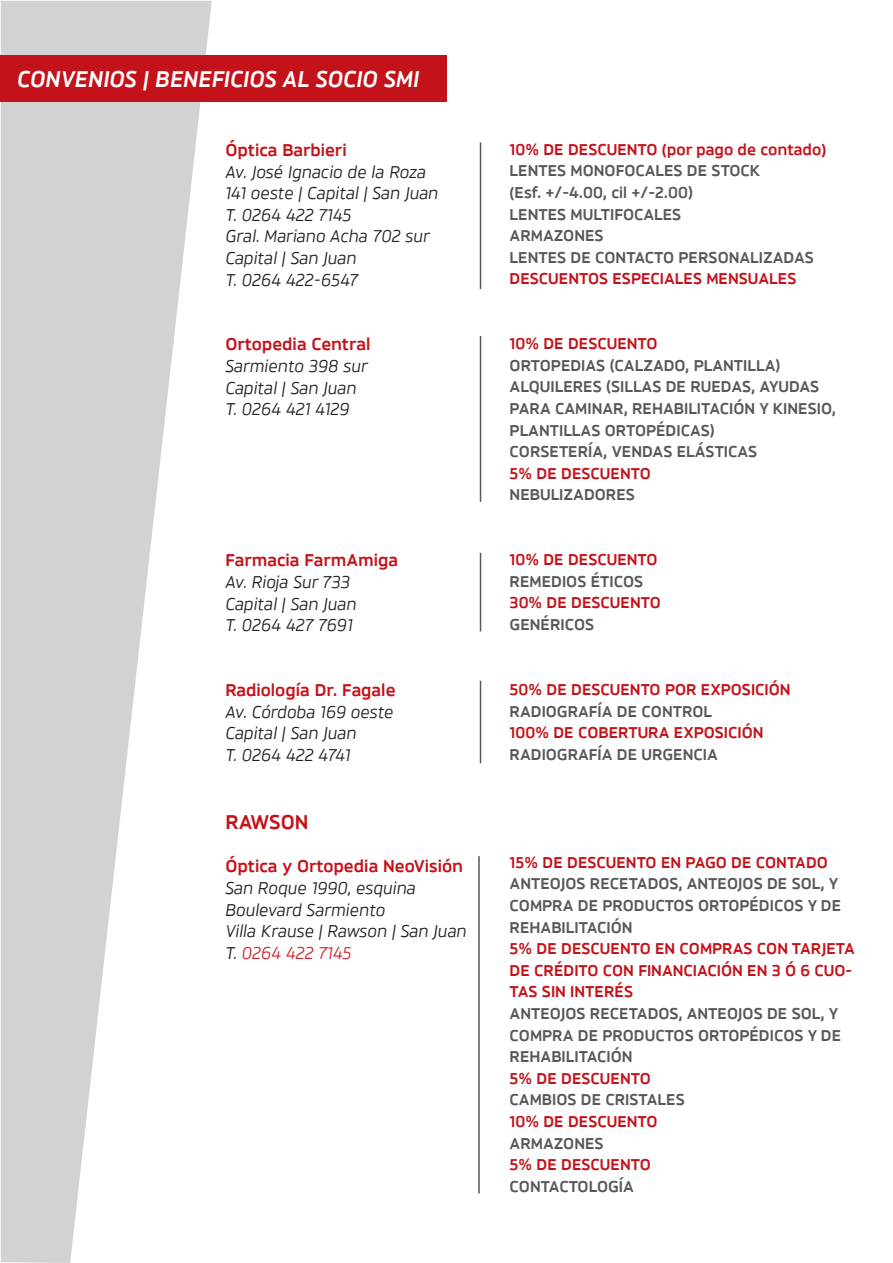
<style>
.page{position:relative;width:893px;height:1263px;background:#fff}
.page>*{position:absolute;margin:0;border:0;box-sizing:border-box;transform-origin:0 0}
.t1{font:italic 700 24px "Brokman";color:#fff}
.t2{font:700 21px "Brokman";color:#c4121a}
.t3{font:italic 18px "Brokman";color:#231f20}
.t4{font:700 18px "Brokman";color:#c4121a}
.t5{font:italic 18px "Brokman";color:#d1232a}
.t6{font:700 16.5px/21.6px "Brokman";color:#57585a}
.t7{font:700 16.5px/21.6px "Brokman";color:#c4121a}
.s1{color:#231f20}
</style>
<div class="page">
<svg style="left:1px;top:1px;width:211px;height:1262px;fill:#d1d2d4"></svg>
<div style="left:0;top:55px;width:446px;height:46px;background:#c4121a"></div>
<hr style="left:480px;top:142px;width:1px;height:147px;background:#57585a">
<hr style="left:480px;top:336px;width:1px;height:166px;background:#57585a">
<hr style="left:480px;top:553px;width:1px;height:78px;background:#57585a">
<hr style="left:480px;top:681px;width:1px;height:82px;background:#57585a">
<hr style="left:478px;top:856px;width:2px;height:337px;background:#57585a">
<p class="t1" style="left:17px;top:64px;width:404px">CONVENIOS | BENEFICIOS AL SOCIO SMI</p>
<p class="t4" style="left:225px;top:139px;width:123px">Óptica Barbieri</p>
<p class="t3" style="left:225px;top:161px;width:202px">Av. José Ignacio de la Roza</p>
<p class="t3" style="left:225px;top:182px;width:215px">141 oeste | Capital | San Juan</p>
<p class="t3" style="left:225px;top:204px;width:128px">T. 0264 422 7145</p>
<p class="t3" style="left:225px;top:226px;width:206px">Gral. Mariano Acha 702 sur</p>
<p class="t3" style="left:225px;top:247px;width:133px">Capital | San Juan</p>
<p class="t3" style="left:225px;top:269px;width:134px">T. 0264 422-6547</p>
<p class="t4" style="left:225px;top:333px;width:147px">Ortopedia Central</p>
<p class="t3" style="left:225px;top:355px;width:144px">Sarmiento 398 sur</p>
<p class="t3" style="left:225px;top:377px;width:133px">Capital | San Juan</p>
<p class="t3" style="left:225px;top:398px;width:126px">T. 0264 421 4129</p>
<p class="t4" style="left:225px;top:549px;width:174px">Farmacia FarmAmiga</p>
<p class="t3" style="left:225px;top:571px;width:126px">Av. Rioja Sur 733</p>
<p class="t3" style="left:225px;top:593px;width:133px">Capital | San Juan</p>
<p class="t3" style="left:225px;top:614px;width:129px">T. 0264 427 7691</p>
<p class="t4" style="left:225px;top:679px;width:172px">Radiología Dr. Fagale</p>
<p class="t3" style="left:225px;top:701px;width:170px">Av. Córdoba 169 oeste</p>
<p class="t3" style="left:225px;top:722px;width:133px">Capital | San Juan</p>
<p class="t3" style="left:225px;top:744px;width:127px">T. 0264 422 4741</p>
<p class="t2" style="left:225px;top:809px;width:85px">RAWSON</p>
<p class="t4" style="left:225px;top:855px;width:239px">Óptica y Ortopedia NeoVisión</p>
<p class="t3" style="left:225px;top:877px;width:192px">San Roque 1990, esquina</p>
<p class="t3" style="left:225px;top:899px;width:161px">Boulevard Sarmiento</p>
<p class="t3" style="left:225px;top:920px;width:243px">Villa Krause | Rawson | San Juan</p>
<p class="t5" style="left:225px;top:942px;width:128px"><span class="s1">T.</span> 0264 422 7145</p>
<p class="t7" style="left:510px;top:139px;width:318px">10% DE DESCUENTO (por pago de contado)</p>
<p class="t6" style="left:510px;top:160px;width:252px">LENTES MONOFOCALES DE STOCK</p>
<p class="t6" style="left:510px;top:182px;width:185px">(Esf. +/-4.00, cil +/-2.00)</p>
<p class="t6" style="left:510px;top:203px;width:173px">LENTES MULTIFOCALES</p>
<p class="t6" style="left:510px;top:225px;width:95px">ARMAZONES</p>
<p class="t6" style="left:510px;top:247px;width:306px">LENTES DE CONTACTO PERSONALIZADAS</p>
<p class="t7" style="left:510px;top:268px;width:288px">DESCUENTOS ESPECIALES MENSUALES</p>
<p class="t7" style="left:510px;top:333px;width:150px">10% DE DESCUENTO</p>
<p class="t6" style="left:510px;top:355px;width:272px">ORTOPEDIAS (CALZADO, PLANTILLA)</p>
<p class="t6" style="left:510px;top:376px;width:328px">ALQUILERES (SILLAS DE RUEDAS, AYUDAS<br>PARA CAMINAR, REHABILITACIÓN Y KINESIO,<br>PLANTILLAS ORTOPÉDICAS)</p>
<p class="t6" style="left:510px;top:441px;width:249px">CORSETERÍA, VENDAS ELÁSTICAS</p>
<p class="t7" style="left:510px;top:463px;width:143px">5% DE DESCUENTO</p>
<p class="t6" style="left:510px;top:484px;width:127px">NEBULIZADORES</p>
<p class="t7" style="left:510px;top:549px;width:150px">10% DE DESCUENTO</p>
<p class="t6" style="left:510px;top:571px;width:135px">REMEDIOS ÉTICOS</p>
<p class="t7" style="left:510px;top:592px;width:153px">30% DE DESCUENTO</p>
<p class="t6" style="left:510px;top:614px;width:86px">GENÉRICOS</p>
<p class="t7" style="left:510px;top:679px;width:283px">50% DE DESCUENTO POR EXPOSICIÓN</p>
<p class="t6" style="left:510px;top:700px;width:204px">RADIOGRAFÍA DE CONTROL</p>
<p class="t7" style="left:510px;top:722px;width:255px">100% DE COBERTURA EXPOSICIÓN</p>
<p class="t6" style="left:510px;top:743px;width:210px">RADIOGRAFÍA DE URGENCIA</p>
<p class="t7" style="left:510px;top:851px;width:320px">15% DE DESCUENTO EN PAGO DE CONTADO</p>
<p class="t6" style="left:510px;top:873px;width:333px">ANTEOJOS RECETADOS, ANTEOJOS DE SOL, Y<br>COMPRA DE PRODUCTOS ORTOPÉDICOS Y DE<br>REHABILITACIÓN</p>
<p class="t7" style="left:510px;top:938px;width:347px">5% DE DESCUENTO EN COMPRAS CON TARJETA<br>DE CRÉDITO CON FINANCIACIÓN EN 3 Ó 6 CUO-<br>TAS SIN INTERÉS</p>
<p class="t6" style="left:510px;top:1003px;width:333px">ANTEOJOS RECETADOS, ANTEOJOS DE SOL, Y<br>COMPRA DE PRODUCTOS ORTOPÉDICOS Y DE<br>REHABILITACIÓN</p>
<p class="t7" style="left:510px;top:1067px;width:143px">5% DE DESCUENTO</p>
<p class="t6" style="left:510px;top:1089px;width:177px">CAMBIOS DE CRISTALES</p>
<p class="t7" style="left:510px;top:1111px;width:150px">10% DE DESCUENTO</p>
<p class="t6" style="left:510px;top:1132px;width:95px">ARMAZONES</p>
<p class="t7" style="left:510px;top:1154px;width:143px">5% DE DESCUENTO</p>
<p class="t6" style="left:510px;top:1175px;width:126px">CONTACTOLOGÍA</p>
</div>
